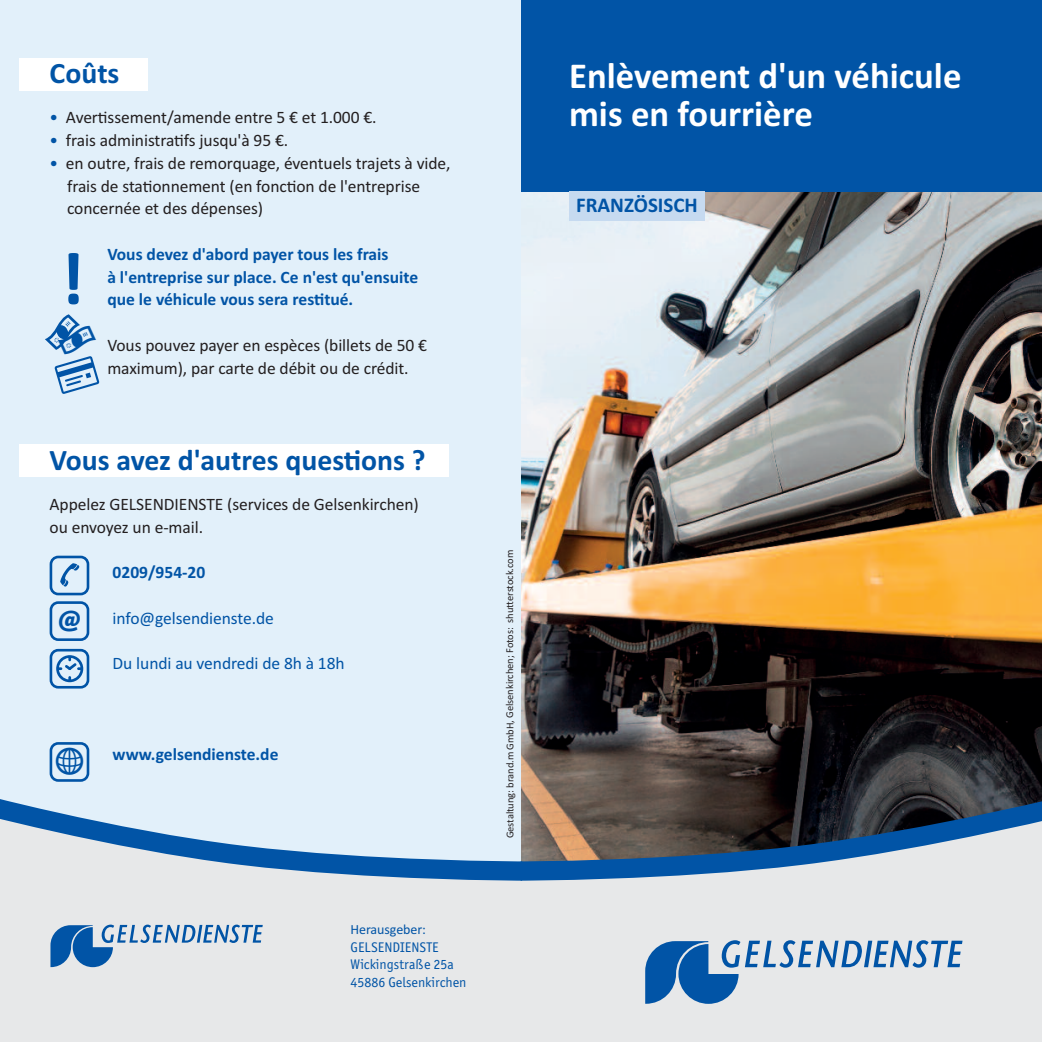
<style>
.page{position:relative;width:1042px;height:1042px;background:#fff}
.page>*{position:absolute;margin:0;border:0;box-sizing:border-box;transform-origin:0 0}
.t1{font:700 75.25px "Calibri";color:#0154a6}
.t2{font:42px "Modern Pictograms";color:#0154a6}
.t3{font:700 36.75px/38.5px "Calibri";color:#fff}
.t4{font:700 29.75px "Calibri";color:#0154a6}
.t5{font:900 24.5px "Officina Sans ITC Std";color:#0154a6}
.t6{font:700 21px "Calibri";color:#0154a6}
.t7{font:17.5px/22.8px "Calibri";letter-spacing:-.005em;color:#231f20}
.t8{font:700 17.5px/22.8px "Calibri";color:#0154a6}
.t9{font:17.5px "Calibri";letter-spacing:-.005em;color:#0154a6}
.t10{font:14px/17.5px "Officina Sans ITC Std";color:#0154a6}
.t11{font:14px "Calibri";letter-spacing:-.005em;color:#0154a6}
.t12{font:10.5px "Calibri";letter-spacing:-.005em;color:#231f20}
.s1{color:#0154a6}
</style>
<div class="page">
<img style="left:521px;top:191px;width:521px;height:592px">
<div style="left:0;top:0;width:520px;height:1042px;background:#e2f0fa"></div>
<div style="left:521px;top:0;width:521px;height:191px;background:#0154a6"></div>
<div style="left:0;top:890px;width:1042px;height:152px;background:#e7e8e9"></div>
<svg style="left:541px;top:783px;width:501px;height:107px;background:#67717e"></svg>
<svg style="left:0;top:781px;width:541px;height:111px"></svg>
<svg style="left:50px;top:924px;width:213px;height:43px;background:#9fbad4"></svg>
<svg style="left:645px;top:940px;width:317px;height:64px;background:#9fb9d4"></svg>
<div style="left:19px;top:58px;width:129px;height:33px;background:#fff"></div>
<div style="left:19px;top:444px;width:430px;height:32px;background:#fff"></div>
<svg style="left:50px;top:556px;width:39px;height:39px"></svg>
<svg style="left:50px;top:649px;width:39px;height:39px"></svg>
<svg style="left:50px;top:742px;width:39px;height:40px"></svg>
<svg style="left:50px;top:601px;width:39px;height:40px"></svg>
<div style="left:569px;top:191px;width:135px;height:30px;background:#c6daf0"></div>
<svg style="left:54px;top:356px;width:45px;height:38px"></svg>
<h3 class="t4" style="left:50px;top:56px;width:71px">Coûts</h3>
<p class="t7" style="left:50px;top:106px;width:328px"><span class="s1">•</span> Avertissement/amende entre 5 € et 1.000 €.</p>
<p class="t7" style="left:50px;top:129px;width:240px"><span class="s1">•</span> frais administratifs jusqu'à 95 €.</p>
<p class="t7" style="left:67px;top:151px;width:385px;text-indent:-17px"><span class="s1">•</span> en outre, frais de remorquage, éventuels trajets à vide, frais de stationnement (en fonction de l'entreprise concernée et des dépenses)</p>
<p class="t8" style="left:107px;top:242px;width:312px">Vous devez d'abord payer tous les frais<br>à l'entreprise sur place. Ce n'est qu'ensuite que le véhicule vous sera restitué.</p>
<p class="t7" style="left:107px;top:333px;width:321px">Vous pouvez payer en espèces (billets de 50 € maximum), par carte de débit ou de crédit.</p>
<h1 class="t1" style="left:60px;top:234px;width:26px">!</h1>
<h3 class="t4" style="left:50px;top:442px;width:377px">Vous avez d'autres questions ?</h3>
<p class="t7" style="left:50px;top:492px;width:371px">Appelez GELSENDIENSTE (services de Gelsenkirchen) ou envoyez un e-mail.</p>
<p class="t8" style="left:113px;top:561px;width:94px">0209/954-20</p>
<p class="t9" style="left:113px;top:607px;width:163px">info@gelsendienste.de</p>
<p class="t9" style="left:113px;top:653px;width:234px">Du lundi au vendredi de 8h à 18h</p>
<h3 class="t5" style="left:57px;top:610px;width:27px">@</h3>
<h2 class="t2" style="left:53px;top:741px;width:34px">w</h2>
<p class="t8" style="left:113px;top:743px;width:167px">www.gelsendienste.de</p>
<p class="t11" style="left:350px;top:921px;width:77px">Herausgeber:</p>
<p class="t10" style="left:350px;top:939px;width:117px">GELSENDIENSTE<br>Wickingstraße 25a<br>45886 Gelsenkirchen</p>
<p class="t12" style="left:503px;top:838px;width:290px;rotate:-90deg">Gestaltung: brand m. GmbH, Gelsenkirchen; Fotos: shutterstock.com</p>
<h3 class="t3" style="left:569px;top:56px;width:394px">Enlèvement d'un véhicule mis en fourrière</h3>
<p class="t6" style="left:576px;top:193px;width:123px">FRANZÖSISCH</p>
</div>
